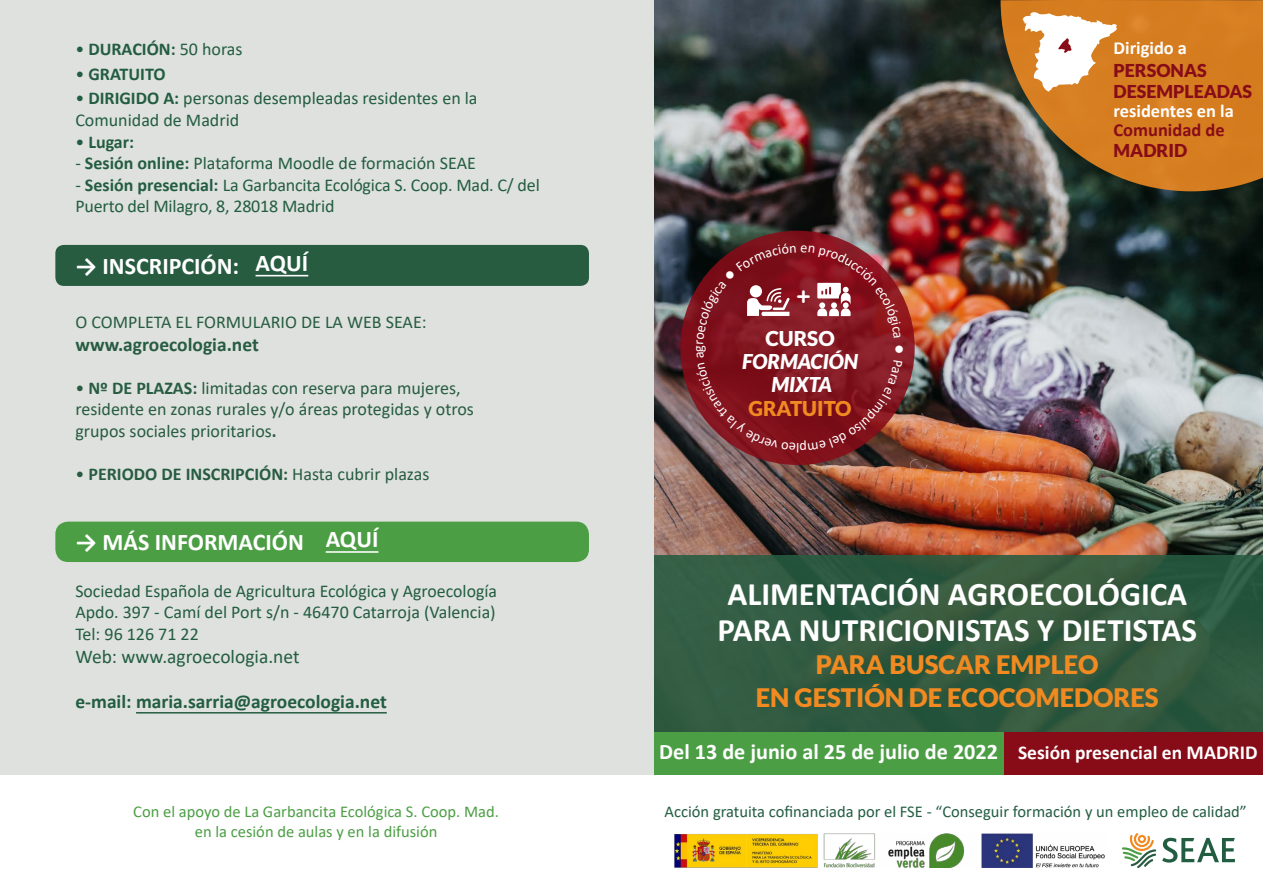
<style>
.page{position:relative;width:1263px;height:893px;background:#fff}
.page>*{position:absolute;margin:0;border:0;box-sizing:border-box;transform-origin:0 0}
.t1{font:700 33px/36px "Calibri";color:#fff}
.t2{font:900 25.5px/33px "Lato";color:#f18a21;text-align:center}
.t3{font:700 24px "Calibri";color:#fff}
.t4{font:700 22.5px "Helvetica Rounded LT Std";color:#fff}
.t5{font:700 22.2px "Calibri";color:#fff}
.t6{font:italic 900 20.4px/23.1px "Lato";color:#fff;text-align:center}
.t7{font:900 20.4px "Lato";color:#f18a21}
.t8{font:900 20.4px "Lato";color:#fff}
.t9{font:700 19.5px "Calibri";color:#235d41}
.t10{font:19.5px "Calibri";color:#235d41}
.t11{font:700 19.5px "Calibri";color:#275c41}
.t12{font:700 18.45px "Calibri";color:#fff}
.t13{font:700 18.45px "Calibri";color:#880c18}
.t14{font:18px/21.6px "Calibri";color:#235d41}
.t15{font:18px/21.6px "Calibri";color:#275c41}
.t16{font:700 18px "Calibri";color:#275c41}
.t17{font:700 18px "Calibri";color:#235d41}
.t18{font:900 17.85px/21px "Lato";color:#880c18}
.t19{font:16.5px/19.8px "Calibri";color:#4c9e45;text-align:center}
.t20{font:16.5px "Calibri";color:#235d41}
.s1{font-weight:400}
.s2{font-weight:700}
.s3{font-size:19.5px}
.s4{font-size:19.95px}
</style>
<div class="page">
<img style="left:653px;top:0;width:610px;height:555px">
<div style="left:993px;top:0;width:270px;height:199px;background:#000;opacity:.13"></div>
<svg style="left:1000px;top:0;width:263px;height:191px;background:#bd762a"></svg>
<svg style="left:653px;top:555px;width:610px;height:177px;background:#325a40"></svg>
<img style="left:674px;top:833px;width:431px;height:35px">
<svg style="left:1122px;top:833px;width:34px;height:35px"></svg>
<svg style="left:1162px;top:838px;width:73px;height:25px"></svg>
<div style="left:653px;top:732px;width:495px;height:42px;background:#4c9e45"></div>
<div style="left:1005px;top:732px;width:258px;height:42px;background:#880c18"></div>
<svg style="left:1023px;top:12px;width:94px;height:80px"></svg>
<div style="left:0;top:0;width:653px;height:774px;background:#dee1dd"></div>
<div style="left:55px;top:245px;width:534px;height:41px;background:#275c41;border-radius:9px"></div>
<div style="left:55px;top:522px;width:534px;height:40px;background:#4c9e45;border-radius:13px"></div>
<svg style="left:680px;top:231px;width:235px;height:234px;background:#82151e"></svg>
<hr style="left:256px;top:275px;width:52px;height:1px;background:#fff">
<hr style="left:326px;top:551px;width:52px;height:2px;background:#fff">
<hr style="left:136px;top:712px;width:251px;height:1px;background:#235d41">
<svg style="left:696px;top:243px;width:207px;height:210px;background:#832028"></svg>
<p class="t17" style="left:75px;top:36px;width:169px"><span class="s1">•</span> DURACIÓN: <span class="s1">50 horas</span></p>
<p class="t17" style="left:75px;top:61px;width:92px"><span class="s1">•</span> GRATUITO</p>
<p class="t14" style="left:75px;top:87px;width:404px">• <span class="s2">DIRIGIDO A:</span> personas desempleadas residentes en la<br>Comunidad de Madrid</p>
<p class="t17" style="left:75px;top:129px;width:60px"><span class="s1">•</span> Lugar:</p>
<p class="t14" style="left:75px;top:152px;width:402px">- <span class="s2">Sesión online:</span> Plataforma Moodle de formación SEAE</p>
<p class="t14" style="left:75px;top:174px;width:466px">- <span class="s2">Sesión presencial:</span> La Garbancita Ecológica S. Coop. Mad. C/ del<br>Puerto del Milagro, 8, 28018 Madrid</p>
<h3 class="t3" style="left:75px;top:249px;width:234px">→ INSCRIPCIÓN: AQUÍ</h3>
<p class="t15" style="left:75px;top:311px;width:353px">O COMPLETA EL FORMULARIO DE LA WEB SEAE:</p>
<p class="t11" style="left:75px;top:331px;width:185px">www.agroecologia.net</p>
<p class="t15" style="left:75px;top:377px;width:400px">• <span class="s2">Nº DE PLAZAS:</span> limitadas con reserva para mujeres, residente en zonas rurales y/o áreas protegidas y otros grupos sociales prioritarios<span class="s2">.</span></p>
<p class="t16" style="left:75px;top:461px;width:356px"><span class="s1">•</span> PERIODO DE INSCRIPCIÓN: <span class="s1">Hasta cubrir plazas</span></p>
<h3 class="t3" style="left:75px;top:526px;width:305px">→ MÁS INFORMACIÓN AQUÍ</h3>
<p class="t14" style="left:75px;top:579px;width:423px;text-align:justify">Sociedad Española de Agricultura Ecológica y Agroecología Apdo. 397 - Camí del Port s/n - 46470 Catarroja (Valencia)<br>Tel: 96 126 71 22</p>
<p class="t10" style="left:75px;top:643px;width:226px">Web: www.agroecologia.net</p>
<p class="t9" style="left:75px;top:688px;width:313px">e-mail: maria.sarria@agroecologia.net</p>
<p class="t4" style="left:797px;top:282px;width:15px">+</p>
<p class="t8" style="left:765px;top:327px;width:71px">CURSO</p>
<p class="t6" style="left:742px;top:351px;width:117px">FORMACIÓN<br>MIXTA</p>
<p class="t7" style="left:748px;top:396px;width:105px">GRATUITO</p>
<p class="t12" style="left:1113px;top:35px;width:75px">Dirigido a</p>
<p class="t18" style="left:1113px;top:59px;width:140px">PERSONAS<br>DESEMPLEADAS</p>
<p class="t12" style="left:1113px;top:98px;width:122px">residentes en la</p>
<p class="t13" style="left:1113px;top:117px;width:113px">Comunidad de</p>
<p class="t18" style="left:1113px;top:140px;width:75px">MADRID</p>
<h1 class="t1" style="left:717px;top:576px;width:481px">ALIMENTACIÓN AGROECOLÓGICA<br>PARA NUTRICIONISTAS Y DIETISTAS</h1>
<h2 class="t2" style="left:756px;top:648px;width:404px">PARA BUSCAR EMPLEO<br>EN GESTIÓN DE ECOCOMEDORES</h2>
<p class="t5" style="left:659px;top:736px;width:600px">Del 13 de junio al 25 de julio de 2022 <span class="s3">Sesión presencial en</span> <span class="s4">MADRID</span></p>
<p class="t19" style="left:133px;top:801px;width:367px">Con el apoyo de La Garbancita Ecológica S. Coop. Mad. en la cesión de aulas y en la difusión</p>
<p class="t20" style="left:665px;top:800px;width:584px">Acción gratuita cofinanciada por el FSE - “Conseguir formación y un empleo de calidad”</p>
</div>
